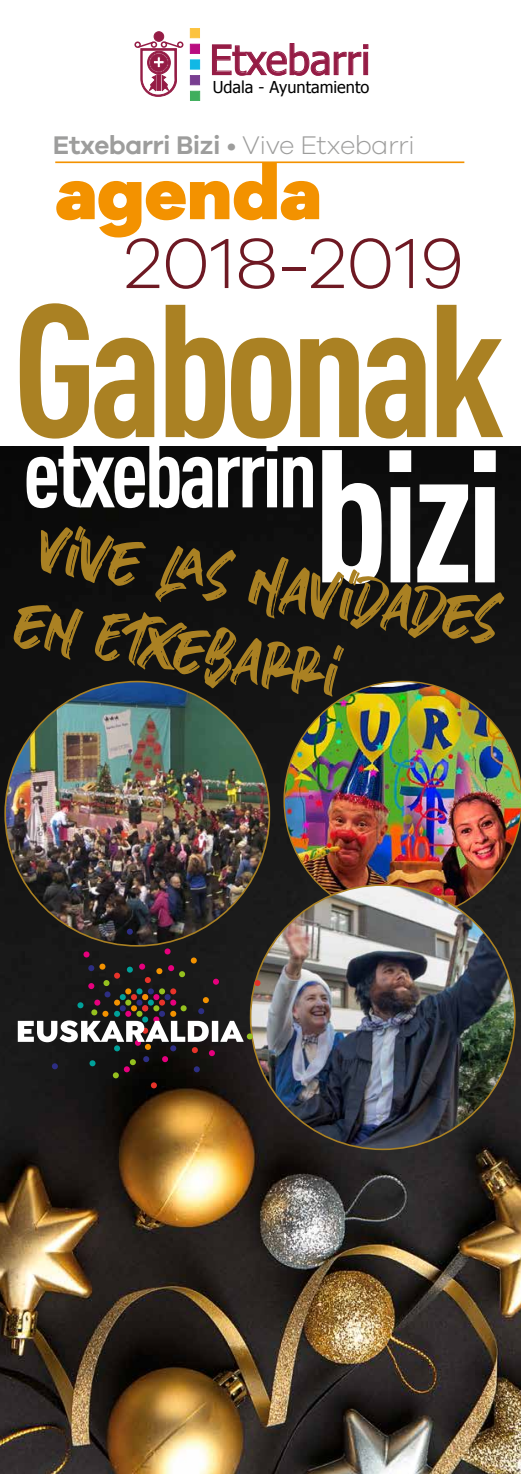
<style>
.page{position:relative;width:521px;height:1474px;background:#fff}
.page>*{position:absolute;margin:0;border:0;box-sizing:border-box;transform-origin:0 0}
.t1{font:700 condensed 185.67px "DIN Pro";letter-spacing:-.04em;color:#aa8123}
.t2{font:700 condensed 185.67px "DIN Pro";color:#fff}
.t3{font:97.48px/77.2px "stronger";color:#aa8123}
.t4{font:700 condensed 94.5px "DIN Pro";letter-spacing:-.04em;color:#fff}
.t5{font:300 73.15px "Galano Grotesque";color:#6e1923}
.t6{font:800 73.15px "Galano Grotesque Alt";color:#f39200}
.t7{font:40.95px "Tahoma";color:#951c45}
.t8{font:300 26.25px "Galano Grotesque";letter-spacing:-.02em;color:#9d9d9c}
.t9{font:16.45px "Tahoma";color:#000}
.s1{font-weight:600}
</style>
<div class="page">
<img style="left:0;top:446px;width:521px;height:1027px">
<div style="left:154px;top:32px;width:10px;height:9px;background:#951c45;border-radius:50%"></div>
<div style="left:154px;top:32px;width:10px;height:9px;border:1px solid #951c45;border-radius:50%"></div>
<svg style="left:134px;top:41px;width:49px;height:55px"></svg>
<div style="left:190px;top:44px;width:9px;height:9px;background:#b90d80;border:1px solid #b90d80"></div>
<div style="left:190px;top:29px;width:9px;height:9px;background:#fcc33e;border:1px solid #fcc33e"></div>
<div style="left:190px;top:60px;width:10px;height:9px;background:#11b8e5"></div>
<div style="left:190px;top:76px;width:10px;height:9px;background:#783e91;border:1px solid #783e91"></div>
<div style="left:190px;top:91px;width:10px;height:9px;background:#3fae5d;border:1px solid #3fae5d"></div>
<svg style="left:212px;top:43px;width:156px;height:32px"></svg>
<hr style="left:55px;top:161px;width:409px;height:2px;background:#f39200">
<img style="left:5px;top:681px;width:264px;height:264px;border-radius:132px">
<img style="left:283px;top:680px;width:238px;height:239px">
<img style="left:251px;top:885px;width:264px;height:264px;border-radius:132px">
<svg style="left:127px;top:928px;width:6px;height:6px"></svg>
<svg style="left:18px;top:948px;width:242px;height:140px;background:#34302e"></svg>
<h3 class="t7" style="left:209px;top:32px;width:162px">Etxebarri</h3>
<p class="t9" style="left:213px;top:76px;width:158px">Udala - Ayuntamiento</p>
<p class="t8" style="left:53px;top:130px;width:364px"><span class="s1">Etxebarri Bizi</span> • Vive Etxebarri</p>
<h3 class="t6" style="left:55px;top:146px;width:268px">agenda</h3>
<h3 class="t5" style="left:124px;top:219px;width:341px">2018-2019</h3>
<h1 class="t1" style="left:12px;top:231px;width:494px">Gabonak</h1>
<h1 class="t2" style="left:313px;top:376px;width:193px">bizi</h1>
<h3 class="t4" style="left:23px;top:402px;width:296px">etxebarrin</h3>
<h2 class="t3" style="left:35px;top:504px;width:478px;rotate:9deg">Vive la s Navidades en Etxebarri</h2>
</div>
